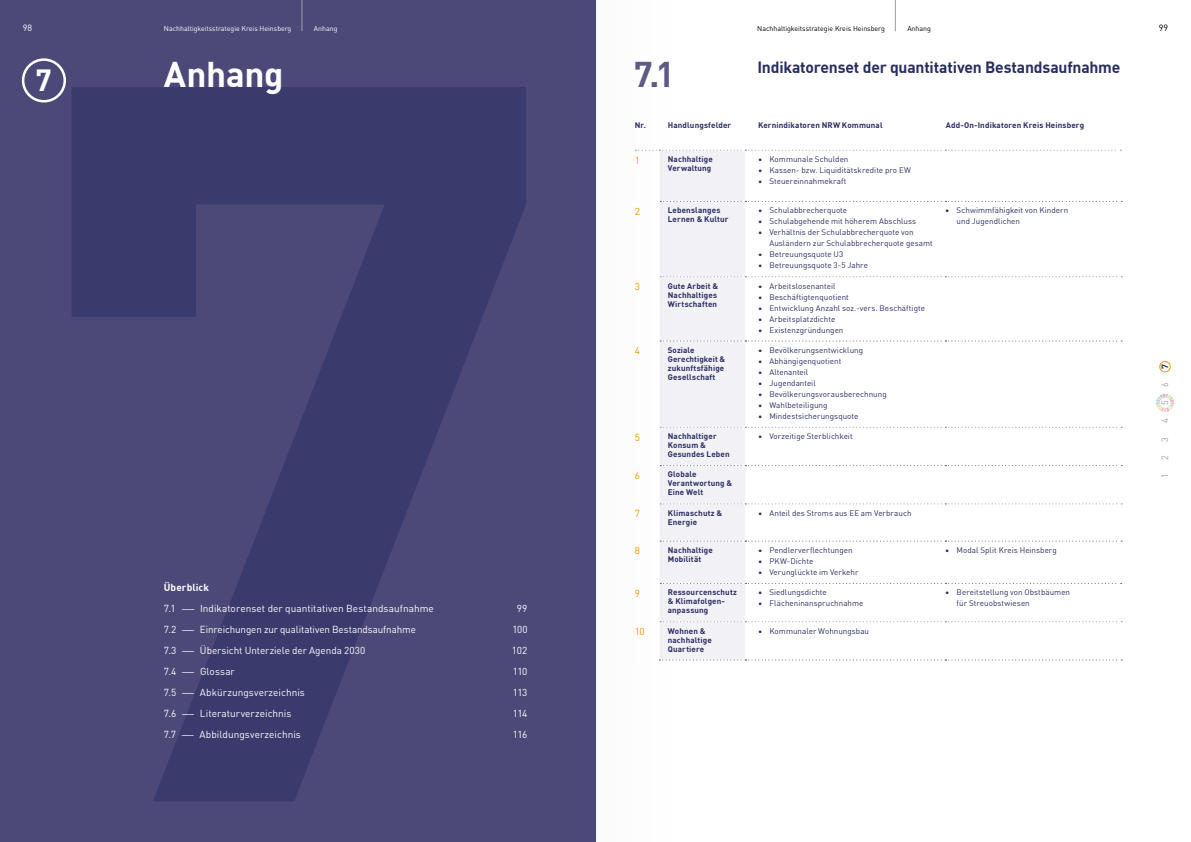
<style>
.page{position:relative;width:1191px;height:842px;background:#fff}
.page>*{position:absolute;margin:0;border:0;box-sizing:border-box;transform-origin:0 0}
.t1{font:700 35px "DIN Offc";letter-spacing:-.01em;color:#fff}
.t2{font:700 35px "DIN Offc";color:#5f5b86}
.t3{font:700 30px "DIN Offc";color:#fff}
.t4{font:700 16px "DIN Offc";letter-spacing:-.015em;color:#292e62}
.t5{font:10px "DIN Offc";letter-spacing:.005em;color:#fff}
.t6{font:10px "DIN Offc";color:#f49600}
.t7{font:700 10px "DIN Offc";letter-spacing:.01em;color:#fff}
.t8{font:9px "DIN Offc";color:#9e9fa2}
.t9{font:9px "DIN Offc";color:#fff}
.t10{font:9px "DIN Offc";color:#000}
.t11{font:700 9px "DIN Offc";color:#292e62}
.t12{font:8px/11px "DIN Offc";letter-spacing:.005em;color:#292e62}
.t13{font:700 8px/9px "DIN Offc";letter-spacing:.02em;color:#292e62}
.t14{font:7px "DIN Offc";color:#fff}
.t15{font:7px "DIN Offc";color:#000}
</style>
<div class="page">
<div style="left:0;top:0;width:595px;height:842px;background:#4c4979"></div>
<div style="left:674px;top:151px;width:71px;height:508px;background:#f2f1f6"></div>
<svg style="left:674px;top:201px;width:448px;height:1px"></svg>
<svg style="left:674px;top:340px;width:448px;height:2px"></svg>
<svg style="left:674px;top:465px;width:448px;height:1px"></svg>
<svg style="left:674px;top:541px;width:448px;height:1px"></svg>
<svg style="left:674px;top:583px;width:447px;height:1px"></svg>
<svg style="left:675px;top:659px;width:447px;height:2px"></svg>
<svg style="left:675px;top:149px;width:446px;height:2px"></svg>
<svg style="left:674px;top:276px;width:448px;height:1px"></svg>
<svg style="left:674px;top:427px;width:448px;height:1px"></svg>
<svg style="left:674px;top:503px;width:448px;height:1px"></svg>
<svg style="left:674px;top:621px;width:448px;height:1px"></svg>
<hr style="left:895px;top:0;width:1px;height:31px;background:#9c9d9d">
<hr style="left:302px;top:0;width:1px;height:31px;background:#9c9d9d">
<svg style="left:1156px;top:394px;width:18px;height:18px"></svg>
<div style="left:1159px;top:361px;width:11px;height:11px;border:1px solid #f49600;border-radius:50%"></div>
<div style="left:22px;top:58px;width:44px;height:45px;border:2px solid #fff;border-radius:50%"></div>
<p class="t9" style="left:23px;top:22px;width:11px">98</p>
<p class="t10" style="left:1158px;top:22px;width:11px">99</p>
<p class="t14" style="left:164px;top:24px;width:129px">Nachhaltigkeitsstrategie Kreis Heinsberg</p>
<p class="t14" style="left:314px;top:24px;width:25px">Anhang</p>
<p class="t15" style="left:757px;top:24px;width:129px">Nachhaltigkeitsstrategie Kreis Heinsberg</p>
<p class="t15" style="left:907px;top:24px;width:25px">Anhang</p>
<h2 class="t3" style="left:35px;top:60px;width:18px">7</h2>
<h1 class="t1" style="left:164px;top:51px;width:121px">Anhang</h1>
<p class="t7" style="left:164px;top:581px;width:47px">Überblick</p>
<p class="t5" style="left:164px;top:602px;width:271px">7.1 ––– Indikatorenset der quantitativen Bestandsaufnahme</p>
<p class="t5" style="left:517px;top:602px;width:12px">99</p>
<p class="t5" style="left:164px;top:623px;width:253px">7.2 ––– Einreichungen zur qualitativen Bestandsaufnahme</p>
<p class="t5" style="left:512px;top:623px;width:17px">100</p>
<p class="t5" style="left:164px;top:644px;width:203px">7.3 ––– Übersicht Unterziele der Agenda 2030</p>
<p class="t5" style="left:512px;top:644px;width:17px">102</p>
<p class="t5" style="left:164px;top:665px;width:72px">7.4 ––– Glossar</p>
<p class="t5" style="left:513px;top:665px;width:16px">110</p>
<p class="t5" style="left:164px;top:686px;width:142px">7.5 ––– Abkürzungsverzeichnis</p>
<p class="t5" style="left:513px;top:686px;width:16px">113</p>
<p class="t5" style="left:164px;top:707px;width:129px">7.6 ––– Literaturverzeichnis</p>
<p class="t5" style="left:513px;top:707px;width:16px">114</p>
<p class="t5" style="left:164px;top:728px;width:138px">7.7 ––– Abbildungsverzeichnis</p>
<p class="t5" style="left:513px;top:728px;width:16px">116</p>
<h1 class="t2" style="left:634px;top:51px;width:42px">7.1</h1>
<h3 class="t4" style="left:757px;top:57px;width:364px">Indikatorenset der quantitativen Bestandsaufnahme</h3>
<p class="t13" style="left:635px;top:121px;width:13px">Nr.</p>
<p class="t13" style="left:668px;top:121px;width:65px">Handlungsfelder</p>
<p class="t13" style="left:758px;top:121px;width:126px">Kernindikatoren NRW Kommunal</p>
<p class="t13" style="left:945px;top:121px;width:140px">Add-On-Indikatoren Kreis Heinsberg</p>
<p class="t6" style="left:635px;top:154px;width:7px">1</p>
<p class="t13" style="left:668px;top:155px;width:47px">Nachhaltige<br>Verwaltung</p>
<p class="t12" style="left:758px;top:154px;width:92px">• Kommunale Schulden</p>
<p class="t12" style="left:758px;top:165px;width:154px">• Kassen- bzw. Liquiditätskredite pro EW</p>
<p class="t12" style="left:758px;top:176px;width:90px">• Steuereinnahmekraft</p>
<p class="t6" style="left:635px;top:205px;width:7px">2</p>
<p class="t13" style="left:668px;top:206px;width:62px">Lebenslanges<br>Lernen &amp; Kultur</p>
<p class="t12" style="left:758px;top:205px;width:91px">• Schulabbrecherquote</p>
<p class="t12" style="left:758px;top:216px;width:160px">• Schulabgehende mit höherem Abschluss</p>
<p class="t12" style="left:769px;top:227px;width:165px;text-indent:-11px">• Verhältnis der Schulabbrecherquote von<br>Ausländern zur Schulabbrecherquote gesamt</p>
<p class="t12" style="left:758px;top:249px;width:87px">• Betreuungsquote U3</p>
<p class="t12" style="left:758px;top:260px;width:111px">• Betreuungsquote 3-5 Jahre</p>
<p class="t6" style="left:635px;top:280px;width:7px">3</p>
<p class="t13" style="left:668px;top:281px;width:52px">Gute Arbeit &amp;<br>Nachhaltiges<br>Wirtschaften</p>
<p class="t12" style="left:758px;top:280px;width:79px">• Arbeitslosenanteil</p>
<p class="t12" style="left:758px;top:291px;width:92px">• Beschäftigtenquotient</p>
<p class="t12" style="left:758px;top:302px;width:168px">• Entwicklung Anzahl soz.-vers. Beschäftigte</p>
<p class="t12" style="left:758px;top:313px;width:79px">• Arbeitsplatzdichte</p>
<p class="t12" style="left:758px;top:324px;width:87px">• Existenzgründungen</p>
<p class="t6" style="left:635px;top:344px;width:7px">4</p>
<p class="t13" style="left:668px;top:345px;width:59px">Soziale<br>Gerechtigkeit &amp; zukunftsfähige<br>Gesellschaft</p>
<p class="t12" style="left:758px;top:344px;width:107px">• Bevölkerungsentwicklung</p>
<p class="t12" style="left:758px;top:355px;width:85px">• Abhängigenquotient</p>
<p class="t12" style="left:758px;top:366px;width:52px">• Altenanteil</p>
<p class="t12" style="left:758px;top:377px;width:59px">• Jugendanteil</p>
<p class="t12" style="left:758px;top:388px;width:130px">• Bevölkerungsvorausberechnung</p>
<p class="t12" style="left:758px;top:399px;width:71px">• Wahlbeteiligung</p>
<p class="t12" style="left:758px;top:410px;width:102px">• Mindestsicherungsquote</p>
<p class="t6" style="left:635px;top:431px;width:7px">5</p>
<p class="t13" style="left:668px;top:432px;width:63px">Nachhaltiger<br>Konsum &amp;<br>Gesundes Leben</p>
<p class="t12" style="left:758px;top:431px;width:96px">• Vorzeitige Sterblichkeit</p>
<p class="t6" style="left:635px;top:469px;width:7px">6</p>
<p class="t13" style="left:668px;top:470px;width:66px">Globale<br>Verantwortung &amp;<br>Eine Welt</p>
<p class="t6" style="left:635px;top:507px;width:7px">7</p>
<p class="t13" style="left:668px;top:508px;width:56px">Klimaschutz &amp;<br>Energie</p>
<p class="t12" style="left:758px;top:507px;width:155px">• Anteil des Stroms aus EE am Verbrauch</p>
<p class="t6" style="left:635px;top:545px;width:7px">8</p>
<p class="t13" style="left:668px;top:545px;width:47px">Nachhaltige<br>Mobilität</p>
<p class="t12" style="left:758px;top:545px;width:96px">• Pendlerverflechtungen</p>
<p class="t12" style="left:758px;top:556px;width:57px">• PKW-Dichte</p>
<p class="t12" style="left:758px;top:567px;width:102px">• Verunglückte im Verkehr</p>
<p class="t12" style="left:956px;top:205px;width:113px;text-indent:-11px">• Schwimmfähigkeit von Kindern und Jugendlichen</p>
<p class="t12" style="left:945px;top:545px;width:113px">• Modal Split Kreis Heinsberg</p>
<p class="t6" style="left:635px;top:587px;width:7px">9</p>
<p class="t13" style="left:668px;top:588px;width:71px">Ressourcenschutz &amp; Klimafolgen&shy;anpassung</p>
<p class="t12" style="left:758px;top:587px;width:70px">• Siedlungsdichte</p>
<p class="t12" style="left:758px;top:598px;width:107px">• Flächeninanspruchnahme</p>
<p class="t12" style="left:956px;top:587px;width:115px;text-indent:-11px">• Bereitstellung von Obstbäumen für Streuobstwiesen</p>
<p class="t6" style="left:635px;top:625px;width:12px">10</p>
<p class="t13" style="left:668px;top:626px;width:46px">Wohnen &amp; nachhaltige<br>Quartiere</p>
<p class="t12" style="left:758px;top:625px;width:113px">• Kommunaler Wohnungsbau</p>
<p class="t11" style="left:1159px;top:369px;width:6px;rotate:-90deg">7</p>
<p class="t8" style="left:1159px;top:387px;width:6px;rotate:-90deg">6</p>
<p class="t8" style="left:1159px;top:405px;width:6px;rotate:-90deg">5</p>
<p class="t8" style="left:1159px;top:423px;width:6px;rotate:-90deg">4</p>
<p class="t8" style="left:1159px;top:442px;width:6px;rotate:-90deg">3</p>
<p class="t8" style="left:1159px;top:460px;width:6px;rotate:-90deg">2</p>
<p class="t8" style="left:1159px;top:478px;width:6px;rotate:-90deg">1</p>
</div>
